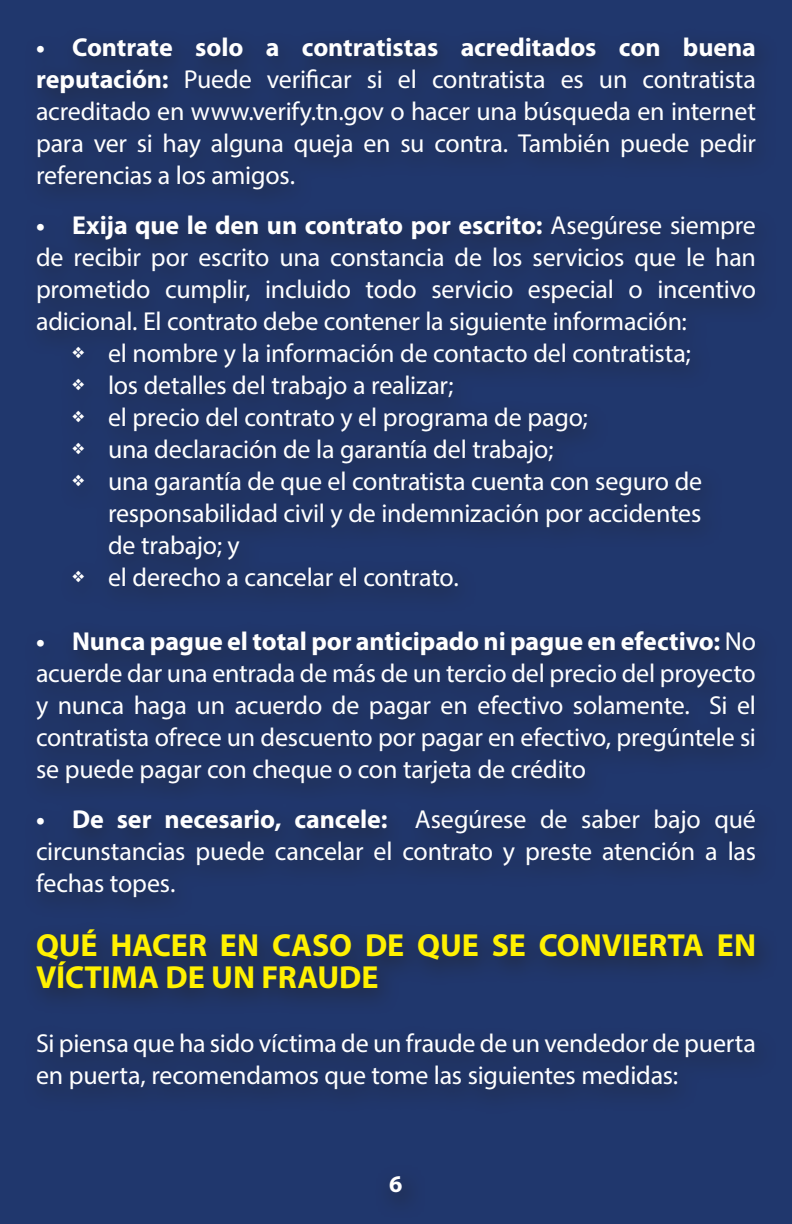
<style>
.page{position:relative;width:792px;height:1224px;background:#20376d}
.page>*{position:absolute;margin:0;border:0;box-sizing:border-box;transform-origin:0 0}
.Tips{font:700 32px/32px "Myriad Pro";color:#fff101}
.Tips-2{font:26px/32px "Myriad Pro";letter-spacing:-.01em;color:#fff;text-align:justify}
.t1{font:700 24px "Myriad Pro";color:#fff}
.s1{font-weight:700}
</style>
<div class="page">
<div style="left:22px;top:26px;width:757px;height:1090px;background:#203465"></div>
<p class="Tips-2" style="left:36px;top:30px;width:722px"><span class="s1">• Contrate solo a contratistas acreditados con buena reputación:</span> Puede verificar si el contratista es un contratista acreditado en www.verify.tn.gov o hacer una búsqueda en internet para ver si hay alguna queja en su contra. También puede pedir referencias a los amigos.</p>
<p class="Tips-2" style="left:36px;top:208px;width:722px"><span class="s1">• Exija que le den un contrato por escrito:</span> Asegúrese siempre de recibir por escrito una constancia de los servicios que le han prometido cumplir, incluido todo servicio especial o incentivo adicional. El contrato debe contener la siguiente información:</p>
<p class="Tips-2" style="left:72px;top:336px;width:620px">❖ el nombre y la información de contacto del contratista;</p>
<p class="Tips-2" style="left:72px;top:368px;width:383px">❖ los detalles del trabajo a realizar;</p>
<p class="Tips-2" style="left:72px;top:400px;width:517px">❖ el precio del contrato y el programa de pago;</p>
<p class="Tips-2" style="left:72px;top:432px;width:483px">❖ una declaración de la garantía del trabajo;</p>
<p class="Tips-2" style="left:72px;top:464px;width:632px">❖ una garantía de que el contratista cuenta con seguro de</p>
<p class="Tips-2" style="left:108px;top:496px;width:595px">responsabilidad civil y de indemnización por accidentes</p>
<p class="Tips-2" style="left:108px;top:528px;width:133px">de trabajo; y</p>
<p class="Tips-2" style="left:72px;top:560px;width:388px">❖ el derecho a cancelar el contrato.</p>
<p class="Tips-2" style="left:36px;top:624px;width:722px"><span class="s1">• Nunca pague el total por anticipado ni pague en efectivo:</span> No acuerde dar una entrada de más de un tercio del precio del proyecto y nunca haga un acuerdo de pagar en efectivo solamente. Si el contratista ofrece un descuento por pagar en efectivo, pregúntele si se puede pagar con cheque o con tarjeta de crédito</p>
<p class="Tips-2" style="left:36px;top:802px;width:722px"><span class="s1">• De ser necesario, cancele:</span> Asegúrese de saber bajo qué circunstancias puede cancelar el contrato y preste atención a las fechas topes.</p>
<p class="Tips" style="left:36px;top:928px;width:722px">QUÉ HACER EN CASO DE QUE SE CONVIERTA EN<br>VÍCTIMA DE UN FRAUDE</p>
<p class="Tips-2" style="left:36px;top:1026px;width:722px">Si piensa que ha sido víctima de un fraude de un vendedor de puerta en puerta, recomendamos que tome las siguientes medidas:</p>
<p class="t1" style="left:389px;top:1168px;width:15px">6</p>
</div>
